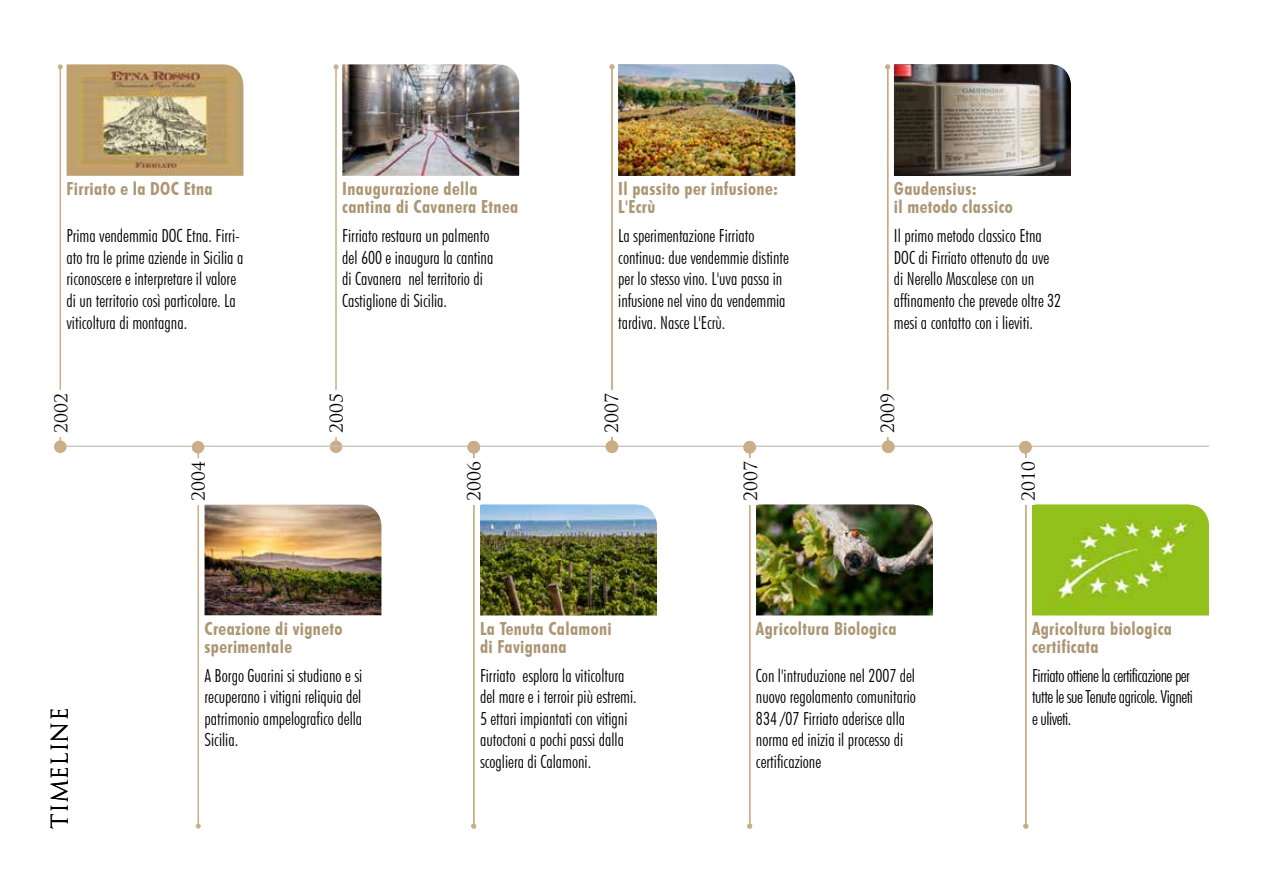
<style>
.page{position:relative;width:1263px;height:893px;background:#fff}
.page>*{position:absolute;margin:0;border:0;box-sizing:border-box;transform-origin:0 0}
.t1{font:22.5px "Trajan Pro";color:#000}
.t2{font:300 condensed 18px/21.6px "Futura BT";color:#000}
.t3{font:700 condensed 18px/18px "Futura BT";letter-spacing:.02em;color:#ac9674}
.t4{font:300 condensed 18px/21.6px "Futura BT";letter-spacing:-.025em;color:#000}
.t5{font:17.4px "Trajan Pro";color:#000}
</style>
<div class="page">
<img style="left:342px;top:64px;width:177px;height:112px">
<div style="left:330px;top:440px;width:12px;height:13px;background:#caae87;border-radius:50%"></div>
<hr style="left:335px;top:67px;width:2px;height:380px;background:#caae87">
<svg style="left:333px;top:64px;width:5px;height:5px"></svg>
<div style="left:330px;top:390px;width:13px;height:47px;background:#fff"></div>
<hr style="left:54px;top:446px;width:1155px;height:1px;background:#c9c6bc">
<img style="left:618px;top:64px;width:177px;height:112px">
<hr style="left:611px;top:67px;width:2px;height:380px;background:#caae87">
<svg style="left:609px;top:64px;width:5px;height:5px"></svg>
<div style="left:606px;top:440px;width:12px;height:13px;background:#caae87;border-radius:50%"></div>
<div style="left:605px;top:390px;width:13px;height:47px;background:#fff"></div>
<img style="left:894px;top:64px;width:177px;height:112px">
<hr style="left:887px;top:67px;width:1px;height:380px;background:#caae87">
<svg style="left:885px;top:64px;width:5px;height:5px"></svg>
<div style="left:882px;top:440px;width:12px;height:13px;background:#caae87;border-radius:50%"></div>
<div style="left:881px;top:390px;width:13px;height:47px;background:#fff"></div>
<img style="left:480px;top:505px;width:177px;height:110px">
<hr style="left:473px;top:446px;width:1px;height:380px;background:#caae87">
<svg style="left:471px;top:824px;width:5px;height:5px"></svg>
<div style="left:467px;top:441px;width:13px;height:12px;background:#caae87;border-radius:50%"></div>
<div style="left:468px;top:458px;width:13px;height:47px;background:#fff"></div>
<div style="left:743px;top:441px;width:13px;height:12px;background:#caae87;border-radius:50%"></div>
<img style="left:756px;top:505px;width:177px;height:110px">
<hr style="left:749px;top:446px;width:1px;height:380px;background:#caae87">
<svg style="left:747px;top:824px;width:5px;height:5px"></svg>
<div style="left:744px;top:458px;width:13px;height:47px;background:#fff"></div>
<img style="left:1032px;top:505px;width:177px;height:110px">
<hr style="left:1025px;top:446px;width:1px;height:380px;background:#caae87">
<svg style="left:1023px;top:824px;width:5px;height:5px"></svg>
<div style="left:1019px;top:441px;width:13px;height:12px;background:#caae87;border-radius:50%"></div>
<div style="left:1022px;top:458px;width:13px;height:47px;background:#fff"></div>
<img style="left:67px;top:64px;width:176px;height:112px">
<hr style="left:60px;top:67px;width:1px;height:380px;background:#caae87">
<svg style="left:58px;top:64px;width:5px;height:5px"></svg>
<div style="left:54px;top:440px;width:13px;height:13px;background:#caae87;border-radius:50%"></div>
<div style="left:55px;top:390px;width:13px;height:47px;background:#fff"></div>
<img style="left:205px;top:505px;width:176px;height:110px">
<hr style="left:197px;top:446px;width:2px;height:380px;background:#caae87">
<svg style="left:196px;top:824px;width:5px;height:5px"></svg>
<div style="left:192px;top:441px;width:12px;height:12px;background:#caae87;border-radius:50%"></div>
<div style="left:192px;top:458px;width:13px;height:47px;background:#fff"></div>
<p class="t3" style="left:67px;top:180px;width:148px">Firriato e la DOC Etna</p>
<p class="t2" style="left:67px;top:225px;width:178px">Prima vendemmia DOC Etna. Firri&shy;ato tra le prime aziende in Sicilia a riconoscere e interpretare il valore di un territorio così particolare. La viticoltura di montagna.</p>
<p class="t3" style="left:342px;top:180px;width:177px">Inaugurazione della cantina di Cavanera Etnea</p>
<p class="t2" style="left:342px;top:225px;width:153px">Firriato restaura un palmento del 600 e inaugura la cantina di Cavanera nel territorio di<br>Castiglione di Sicilia.</p>
<p class="t3" style="left:618px;top:180px;width:161px">Il passito per infusione:<br>L'Ecrù</p>
<p class="t2" style="left:618px;top:225px;width:172px">La sperimentazione Firriato continua: due vendemmie distinte per lo stesso vino. L'uva passa in infusione nel vino da vendemmia tardiva. Nasce L'Ecrù.</p>
<p class="t3" style="left:894px;top:180px;width:120px">Gaudensius:<br>il metodo classico</p>
<p class="t2" style="left:894px;top:225px;width:169px">Il primo metodo classico Etna<br>DOC di Firriato ottenuto da uve di Nerello Mascalese con un affinamento che prevede oltre 32 mesi a contatto con i lieviti.</p>
<p class="t5" style="left:50px;top:433px;width:41px;rotate:-90deg">2002</p>
<p class="t5" style="left:325px;top:433px;width:41px;rotate:-90deg">2005</p>
<p class="t5" style="left:601px;top:433px;width:41px;rotate:-90deg">2007</p>
<p class="t5" style="left:877px;top:433px;width:41px;rotate:-90deg">2009</p>
<p class="t5" style="left:187px;top:501px;width:41px;rotate:-90deg">2004</p>
<p class="t5" style="left:463px;top:501px;width:41px;rotate:-90deg">2006</p>
<p class="t5" style="left:740px;top:501px;width:41px;rotate:-90deg">2007</p>
<p class="t5" style="left:1017px;top:501px;width:41px;rotate:-90deg">2010</p>
<p class="t1" style="left:45px;top:829px;width:123px;rotate:-90deg">TIMELINE</p>
<p class="t3" style="left:205px;top:619px;width:139px">Creazione di vigneto sperimentale</p>
<p class="t2" style="left:205px;top:664px;width:159px;text-align:justify">A Borgo Guarini si studiano e si recuperano i vitigni reliquia del patrimonio ampelografico della Sicilia.</p>
<p class="t3" style="left:480px;top:619px;width:133px">La Tenuta Calamoni di Favignana</p>
<p class="t2" style="left:480px;top:664px;width:158px">Firriato esplora la viticoltura del mare e i terroir più estremi.<br>5 ettari impiantati con vitigni autoctoni a pochi passi dalla scogliera di Calamoni.</p>
<p class="t3" style="left:756px;top:619px;width:142px">Agricoltura Biologica</p>
<p class="t2" style="left:756px;top:664px;width:161px">Con l'intruduzione nel 2007 del nuovo regolamento comunitario<br>834 /07 Firriato aderisce alla norma ed inizia il processo di certificazione</p>
<p class="t3" style="left:1032px;top:619px;width:141px">Agricoltura biologica certificata</p>
<p class="t4" style="left:1032px;top:664px;width:162px">Firriato ottiene la certificazione per tutte le sue Tenute agricole. Vigneti e uliveti.</p>
</div>
